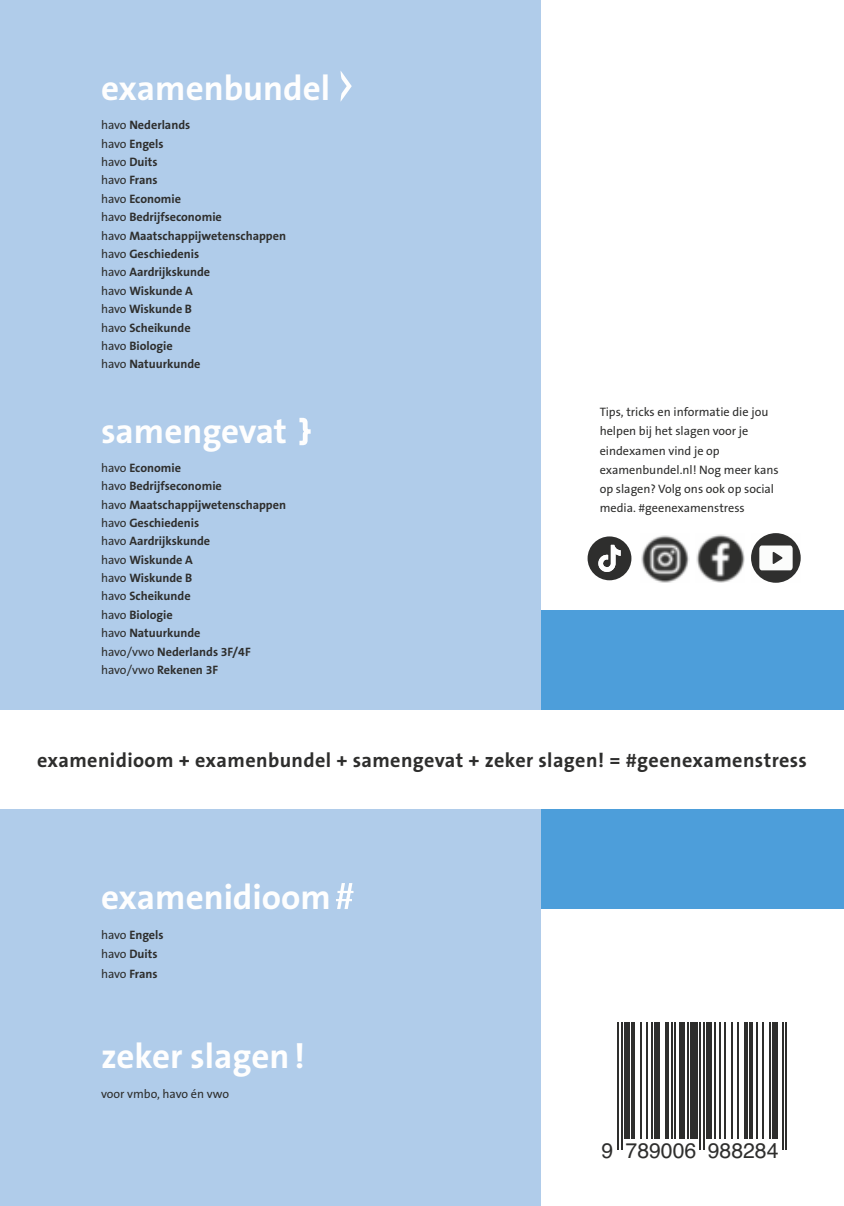
<style>
.page{position:relative;width:844px;height:1206px;background:#fff}
.page>*{position:absolute;margin:0;border:0;box-sizing:border-box;transform-origin:0 0}
.t1{font:700 35px "The Sans LT7";color:#fefefe}
.t2{font:21.18px "Helvetica";color:#2e2e2d}
.t3{font:700 20.12px "The Sans LT7";letter-spacing:.02em;color:#2e2e2d}
.t4{font:700 12.25px/18.4px "The Sans LT7";color:#2e2e2d}
.t5{font:12.25px/19.2px "The Sans LT5 Plain";color:#2e2e2d}
.s1{font-family:"The Sans LT5 Plain";font-weight:400}
</style>
<div class="page">
<div style="left:0;top:809px;width:541px;height:396px;background:#b0ccea"></div>
<div style="left:0;top:0;width:541px;height:709px;background:#b0ccea"></div>
<div style="left:541px;top:809px;width:302px;height:99px;background:#4d9eda"></div>
<div style="left:541px;top:610px;width:302px;height:99px;background:#4d9eda"></div>
<hr style="left:617px;top:1021px;width:1px;height:128px;background:#2e2e2d">
<hr style="left:620px;top:1021px;width:2px;height:128px;background:#2e2e2d">
<div style="left:624px;top:1021px;width:5px;height:117px;background:#2e2e2d"></div>
<hr style="left:631px;top:1021px;width:4px;height:117px;background:#2e2e2d">
<hr style="left:640px;top:1021px;width:2px;height:117px;background:#2e2e2d">
<hr style="left:645px;top:1021px;width:2px;height:117px;background:#2e2e2d">
<hr style="left:651px;top:1021px;width:1px;height:117px;background:#2e2e2d">
<div style="left:654px;top:1021px;width:6px;height:117px;background:#2e2e2d"></div>
<hr style="left:665px;top:1021px;width:3px;height:117px;background:#2e2e2d">
<hr style="left:670px;top:1021px;width:2px;height:117px;background:#2e2e2d">
<hr style="left:674px;top:1021px;width:2px;height:117px;background:#2e2e2d">
<div style="left:679px;top:1021px;width:6px;height:117px;background:#2e2e2d"></div>
<hr style="left:686px;top:1021px;width:2px;height:117px;background:#2e2e2d">
<div style="left:690px;top:1021px;width:7px;height:117px;background:#2e2e2d"></div>
<hr style="left:699px;top:1021px;width:2px;height:128px;background:#2e2e2d">
<hr style="left:702px;top:1021px;width:2px;height:128px;background:#2e2e2d">
<div style="left:706px;top:1021px;width:5px;height:117px;background:#2e2e2d"></div>
<hr style="left:713px;top:1021px;width:2px;height:117px;background:#2e2e2d">
<hr style="left:718px;top:1021px;width:2px;height:117px;background:#2e2e2d">
<hr style="left:724px;top:1021px;width:1px;height:117px;background:#2e2e2d">
<hr style="left:731px;top:1021px;width:2px;height:117px;background:#2e2e2d">
<hr style="left:736px;top:1021px;width:2px;height:117px;background:#2e2e2d">
<svg style="left:744px;top:1022px;width:3px;height:116px"></svg>
<hr style="left:749px;top:1021px;width:4px;height:117px;background:#2e2e2d">
<hr style="left:756px;top:1021px;width:2px;height:117px;background:#2e2e2d">
<hr style="left:761px;top:1021px;width:2px;height:117px;background:#2e2e2d">
<hr style="left:768px;top:1021px;width:2px;height:117px;background:#2e2e2d">
<div style="left:772px;top:1021px;width:5px;height:117px;background:#2e2e2d"></div>
<hr style="left:781px;top:1021px;width:2px;height:128px;background:#2e2e2d">
<hr style="left:785px;top:1021px;width:1px;height:128px;background:#2e2e2d">
<svg style="left:340px;top:71px;width:11px;height:31px"></svg>
<svg style="left:336px;top:883px;width:17px;height:26px"></svg>
<svg style="left:299px;top:417px;width:12px;height:29px"></svg>
<img style="left:696px;top:534px;width:48px;height:48px">
<img style="left:641px;top:535px;width:48px;height:47px">
<div style="left:750px;top:533px;width:50px;height:49px;background:#2f2f2e;border-radius:50%"></div>
<svg style="left:759px;top:545px;width:33px;height:25px"></svg>
<svg style="left:587px;top:536px;width:44px;height:44px"></svg>
<h1 class="t1" style="left:101px;top:66px;width:230px">examenbundel</h1>
<p class="t4" style="left:101px;top:116px;width:186px"><span class="s1">havo</span> Nederlands<br><span class="s1">havo</span> Engels<br><span class="s1">havo</span> Duits<br><span class="s1">havo</span> Frans<br><span class="s1">havo</span> Economie<br><span class="s1">havo</span> Bedrijfseconomie<br><span class="s1">havo</span> Maatschappijwetenschappen <span class="s1">havo</span> Geschiedenis<br><span class="s1">havo</span> Aardrijkskunde<br><span class="s1">havo</span> Wiskunde A<br><span class="s1">havo</span> Wiskunde B<br><span class="s1">havo</span> Scheikunde<br><span class="s1">havo</span> Biologie<br><span class="s1">havo</span> Natuurkunde</p>
<h1 class="t1" style="left:101px;top:408px;width:187px">samengevat</h1>
<p class="t4" style="left:101px;top:458px;width:186px"><span class="s1">havo</span> Economie<br><span class="s1">havo</span> Bedrijfseconomie<br><span class="s1">havo</span> Maatschappijwetenschappen <span class="s1">havo</span> Geschiedenis<br><span class="s1">havo</span> Aardrijkskunde<br><span class="s1">havo</span> Wiskunde A<br><span class="s1">havo</span> Wiskunde B<br><span class="s1">havo</span> Scheikunde<br><span class="s1">havo</span> Biologie<br><span class="s1">havo</span> Natuurkunde<br><span class="s1">havo/vwo</span> Nederlands 3F/4F <span class="s1">havo/vwo</span> Rekenen 3F</p>
<p class="t5" style="left:599px;top:402px;width:180px">Tips, tricks en informatie die jou helpen bij het slagen voor je eindexamen vind je op examenbundel.nl! Nog meer kans op slagen? Volg ons ook op social media. #geenexamenstress</p>
<h3 class="t3" style="left:37px;top:747px;width:771px">examenidioom + examenbundel + samengevat + zeker slagen! = #geenexamenstress</h3>
<h1 class="t1" style="left:101px;top:875px;width:231px">examenidioom</h1>
<p class="t4" style="left:101px;top:925px;width:64px;line-height:19.2px"><span class="s1">havo</span> Engels <span class="s1">havo</span> Duits <span class="s1">havo</span> Frans</p>
<h1 class="t1" style="left:101px;top:1033px;width:205px">zeker slagen!</h1>
<p class="t5" style="left:101px;top:1084px;width:130px">voor vmbo, havo én vwo</p>
<h2 class="t2" style="left:601px;top:1134px;width:178px">9 789006 988284</h2>
</div>
